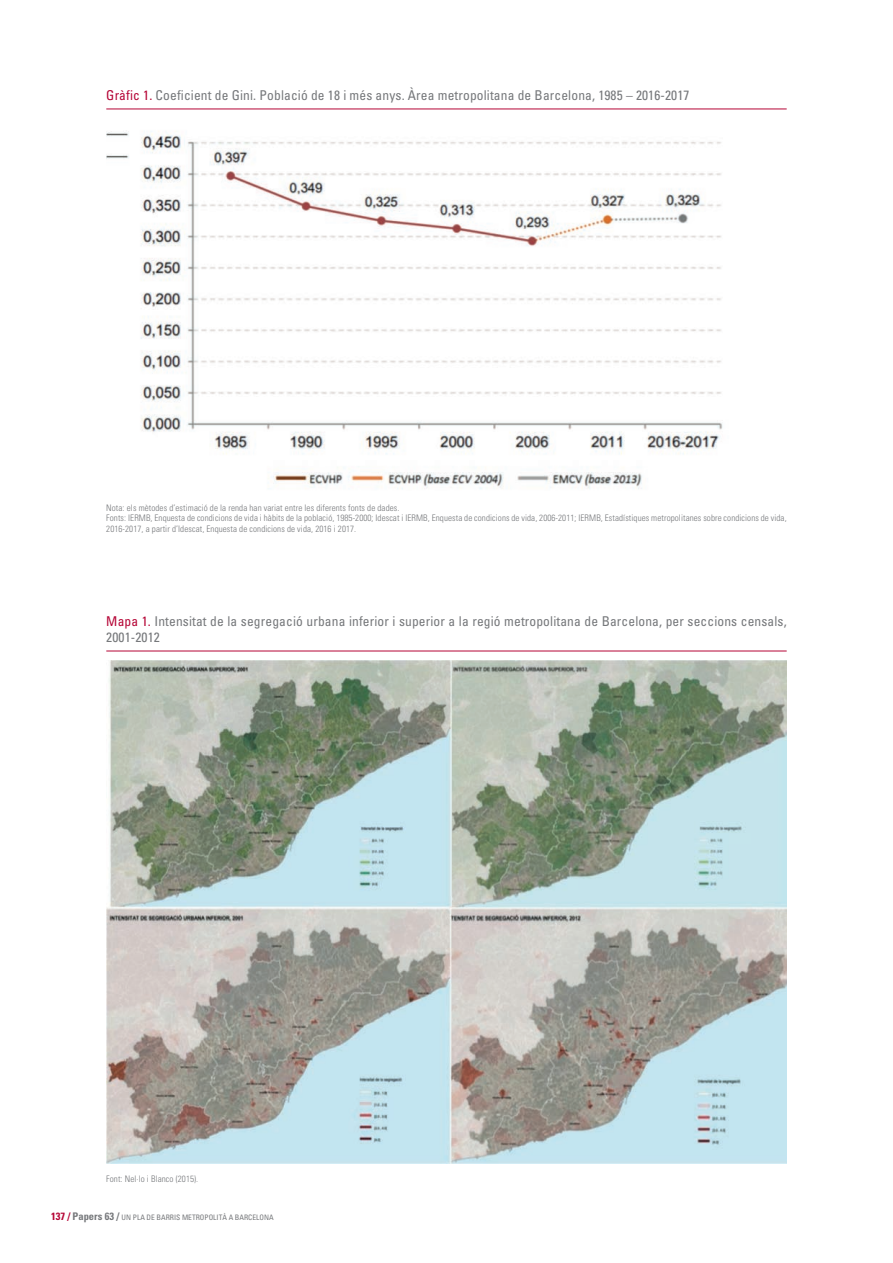
<style>
.page{position:relative;width:893px;height:1263px;background:#fff}
.page>*{position:absolute;margin:0;border:0;box-sizing:border-box;transform-origin:0 0}
.t1{font:condensed 13.5px/16.2px "Univers";letter-spacing:.01em;color:#76787b}
.t2{font:300 condensed 9px/10.8px "Univers";letter-spacing:.01em;color:#76787b}
.t3{font:condensed 7.5px "Univers";color:#76787b}
.s1{color:#b50536}
.s2{font-weight:700;font-size:10.5px;color:#b50536}
.s3{font-weight:700;font-size:10.5px}
</style>
<div class="page">
<hr style="left:106px;top:109px;width:681px;height:1px;background:#b50536">
<img style="left:106px;top:131px;width:617px;height:358px">
<hr style="left:106px;top:651px;width:681px;height:1px;background:#b50536">
<img style="left:106px;top:660px;width:681px;height:504px">
<h1 class="t1" style="left:106px;top:87px;width:585px"><span class="s1">Gràfic 1.</span> Coeficient de Gini. Població de 18 i més anys. Àrea metropolitana de Barcelona, 1985 – 2016-2017</h1>
<p class="t2" style="left:106px;top:502px;width:682px">Nota: els mètodes d’estimació de la renda han variat entre les diferents fonts de dades.<br>Fonts: IERMB, Enquesta de condicions de vida i hàbits de la població, 1985-2000; Idescat i IERMB, Enquesta de condicions de vida, 2006-2011; IERMB, Estadístiques metropolitanes sobre condicions de vida,<br>2016-2017, a partir d’Idescat, Enquesta de condicions de vida, 2016 i 2017.</p>
<h1 class="t1" style="left:106px;top:613px;width:682px"><span class="s1">Mapa 1.</span> Intensitat de la segregació urbana inferior i superior a la regió metropolitana de Barcelona, per seccions censals,<br>2001-2012</h1>
<p class="t2" style="left:106px;top:1173px;width:93px">Font: Nel·lo i Blanco (2015).</p>
<p class="t3" style="left:51px;top:1213px;width:224px"><span class="s2">137 /</span> <span class="s3">Papers 63 /</span> UN PLA DE BARRIS METROPOLITÀ A BARCELONA</p>
</div>
